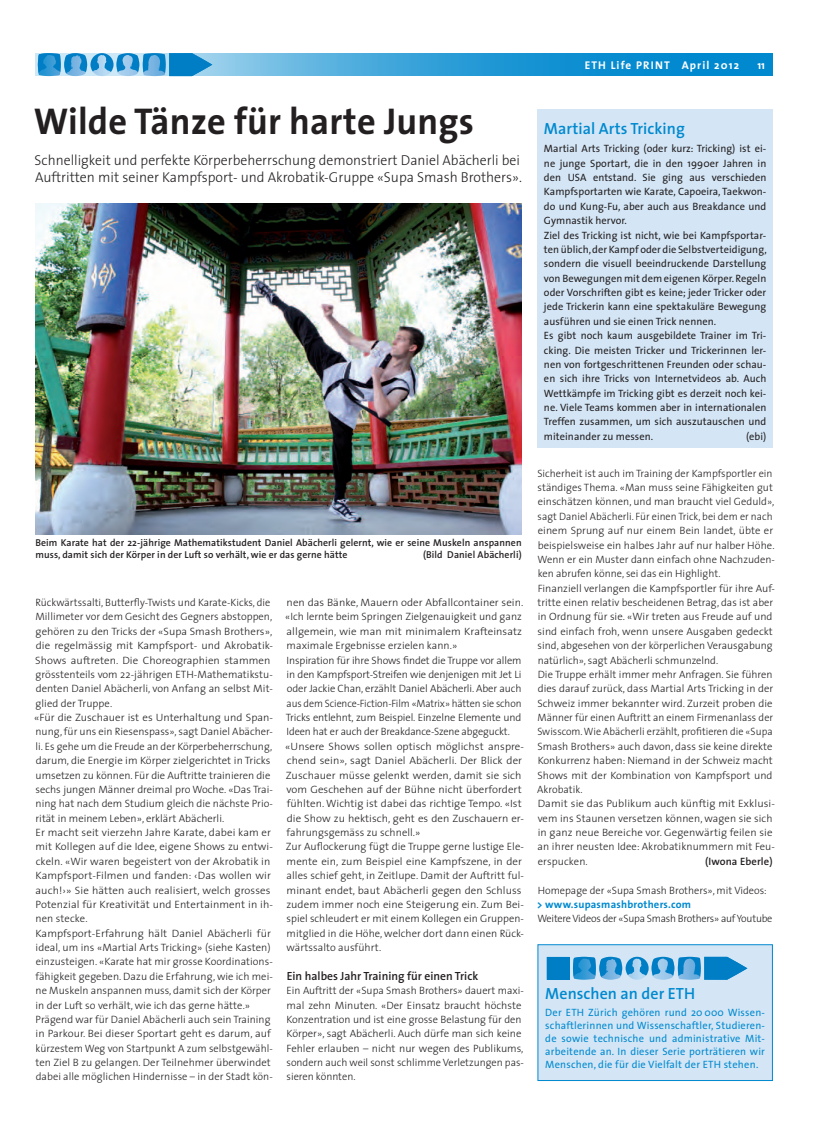
<style>
.page{position:relative;width:833px;height:1134px;background:#fff}
.page>*{position:absolute;margin:0;border:0;box-sizing:border-box;transform-origin:0 0}
.t1{font:700 37.5px "The Sans";letter-spacing:.005em;color:#231f20}
.t2{font:600 16.25px "The Sans";letter-spacing:.005em;color:#0089cf}
.t3{font:300 14.38px/16.9px "The Sans";color:#231f20;scale:.96 1}
.t4{font:600 11.88px "The Sans";color:#231f20}
.t5{font:700 11.25px "The Sans";letter-spacing:.1em;color:#fff}
.t6{font:300 10.62px/14.4px "The Sans";letter-spacing:.005em;color:#231f20}
.t7{font:10.62px/14.4px "The Sans";letter-spacing:.005em;color:#231f20}
.t8{font:10.62px/13.1px "The Sans";letter-spacing:.02em;color:#0089cf;text-align:justify}
.t9{font:300 10.62px "The Sans";letter-spacing:-.02em;color:#231f20}
.t10{font:700 10.62px "The Sans";letter-spacing:.02em;color:#0089cf}
.t11{font:600 10.62px "The Sans";letter-spacing:.01em;color:#231f20}
.t12{font:600 10px/12.5px "The Sans";letter-spacing:.01em;color:#231f20}
</style>
<div class="page">
<svg style="left:35px;top:53px;width:714px;height:23px;background:#329fd8"></svg>
<svg style="left:38px;top:53px;width:174px;height:23px;background:#4ea4d7"></svg>
<div style="left:749px;top:53px;width:23px;height:23px;background:#0089cf"></div>
<div style="left:538px;top:945px;width:234px;height:135px;background:#d4e6f6"></div>
<div style="left:537px;top:944px;width:235px;height:137px;border:1px solid #0089cf"></div>
<svg style="left:546px;top:957px;width:201px;height:23px"></svg>
<img style="left:35px;top:203px;width:486px;height:331px">
<div style="left:537px;top:109px;width:235px;height:339px;background:#d4e6f6"></div>
<p class="t5" style="left:585px;top:55px;width:156px">ETH Life PRINT April 2012</p>
<p class="t5" style="left:757px;top:55px;width:9px">11</p>
<h1 class="t1" style="left:34px;top:90px;width:441px">Wilde Tänze für harte Jungs</h1>
<h3 class="t3" style="left:35px;top:152px;width:509px">Schnelligkeit und perfekte Körperbeherrschung demonstriert Daniel Abächerli bei<br>Auftritten mit seiner Kampfsport- und Akrobatik-Gruppe «Supa Smash Brothers».</h3>
<p class="t12" style="left:35px;top:536px;width:488px">Beim Karate hat der 22-jährige Mathematikstudent Daniel Abächerli gelernt, wie er seine Muskeln anspannen muss, damit sich der Körper in der Luft so verhält, wie er das gerne hätte</p>
<p class="t12" style="left:423px;top:548px;width:100px">(Bild Daniel Abächerli)</p>
<p class="t6" style="left:34px;top:595px;width:240px">Rückwärtssalti, Butterfly-Twists und Karate-Kicks, die Millimeter vor dem Gesicht des Gegners abstoppen, gehören zu den Tricks der «Supa Smash Brothers», die regelmässig mit Kampfsport- und Akrobatik-Shows auftreten. Die Choreographien stammen grösstenteils vom 22-jährigen ETH-Mathematikstu&shy;denten Daniel Abächerli, von Anfang an selbst Mit&shy;glied der Truppe.<br>«Für die Zuschauer ist es Unterhaltung und Span&shy;nung, für uns ein Riesenspass», sagt Daniel Abächer&shy;li. Es gehe um die Freude an der Körperbeherrschung, darum, die Energie im Körper zielgerichtet in Tricks umsetzen zu können. Für die Auftritte trainieren die sechs jungen Männer dreimal pro Woche. «Das Trai&shy;ning hat nach dem Studium gleich die nächste Prio&shy;rität in meinem Leben», erklärt Abächerli.<br>Er macht seit vierzehn Jahre Karate, dabei kam er mit Kollegen auf die Idee, eigene Shows zu entwi&shy;ckeln. «Wir waren begeistert von der Akrobatik in Kampfsport-Filmen und fanden: ‹Das wollen wir auch!›» Sie hätten auch realisiert, welch grosses Potenzial für Kreativität und Entertainment in ih&shy;nen stecke.<br>Kampfsport-Erfahrung hält Daniel Abächerli für ideal, um ins «Martial Arts Tricking» (siehe Kasten) einzusteigen. «Karate hat mir grosse Koordinations&shy;fähigkeit gegeben. Dazu die Erfahrung, wie ich mei&shy;ne Muskeln anspannen muss, damit sich der Körper in der Luft so verhält, wie ich das gerne hätte.» Prägend war für Daniel Abächerli auch sein Training in Parkour. Bei dieser Sportart geht es darum, auf kürzestem Weg von Startpunkt A zum selbstgewähl&shy;ten Ziel B zu gelangen. Der Teilnehmer überwindet dabei alle möglichen Hindernisse – in der Stadt kön-</p>
<p class="t6" style="left:285px;top:595px;width:240px">nen das Bänke, Mauern oder Abfallcontainer sein. «Ich lernte beim Springen Zielgenauigkeit und ganz allgemein, wie man mit minimalem Krafteinsatz maximale Ergebnisse erzielen kann.»<br>Inspiration für ihre Shows findet die Truppe vor allem in den Kampfsport-Streifen wie denjenigen mit Jet Li oder Jackie Chan, erzählt Daniel Abächerli. Aber auch aus dem Science-Fiction-Film «Matrix» hätten sie schon Tricks entlehnt, zum Beispiel. Einzelne Elemente und Ideen hat er auch der Breakdance-Szene abgeguckt. «Unsere Shows sollen optisch möglichst anspre&shy;chend sein», sagt Daniel Abächerli. Der Blick der Zuschauer müsse gelenkt werden, damit sie sich vom Geschehen auf der Bühne nicht überfordert fühlten. Wichtig ist dabei das richtige Tempo. «Ist die Show zu hektisch, geht es den Zuschauern er&shy;fahrungsgemäss zu schnell.»<br>Zur Auflockerung fügt die Truppe gerne lustige Ele&shy;mente ein, zum Beispiel eine Kampfszene, in der alles schief geht, in Zeitlupe. Damit der Auftritt ful&shy;minant endet, baut Abächerli gegen den Schluss zudem immer noch eine Steigerung ein. Zum Bei&shy;spiel schleudert er mit einem Kollegen ein Gruppen&shy;mitglied in die Höhe, welcher dort dann einen Rück&shy;wärtssalto ausführt.</p>
<p class="t4" style="left:287px;top:966px;width:193px">Ein halbes Jahr Training für einen Trick</p>
<p class="t6" style="left:286px;top:983px;width:239px">Ein Auftritt der «Supa Smash Brothers» dauert maxi&shy;mal zehn Minuten. «Der Einsatz braucht höchste Konzentration und ist eine grosse Belastung für den Körper», sagt Abächerli. Auch dürfe man sich keine Fehler erlauben – nicht nur wegen des Publikums, sondern auch weil sonst schlimme Verletzungen pas&shy;sieren könnten.</p>
<h2 class="t2" style="left:544px;top:115px;width:142px">Martial Arts Tricking</h2>
<p class="t7" style="left:544px;top:141px;width:224px">Martial Arts Tricking (oder kurz: Tricking) ist ei&shy;ne junge Sportart, die in den 1990er Jahren in den USA entstand. Sie ging aus verschieden Kampfsportarten wie Karate, Capoeira, Taekwon&shy;do und Kung-Fu, aber auch aus Breakdance und Gymnastik hervor.<br>Ziel des Tricking ist nicht, wie bei Kampfsportar&shy;ten üblich, der Kampf oder die Selbstverteidigung, sondern die visuell beeindruckende Darstellung von Bewegungen mit dem eigenen Körper. Regeln oder Vorschriften gibt es keine; jeder Tricker oder jede Trickerin kann eine spektakuläre Bewegung ausführen und sie einen Trick nennen.<br>Es gibt noch kaum ausgebildete Trainer im Tri&shy;cking. Die meisten Tricker und Trickerinnen ler&shy;nen von fortgeschrittenen Freunden oder schau&shy;en sich ihre Tricks von Internetvideos ab. Auch Wettkämpfe im Tricking gibt es derzeit noch kei&shy;ne. Viele Teams kommen aber in internationalen Treffen zusammen, um sich auszutauschen und miteinander zu messen.</p>
<p class="t7" style="left:746px;top:429px;width:22px">(ebi)</p>
<p class="t6" style="left:537px;top:465px;width:239px">Sicherheit ist auch im Training der Kampfsportler ein ständiges Thema. «Man muss seine Fähigkeiten gut einschätzen können, und man braucht viel Geduld», sagt Daniel Abächerli. Für einen Trick, bei dem er nach einem Sprung auf nur einem Bein landet, übte er beispielsweise ein halbes Jahr auf nur halber Höhe.<br>Wenn er ein Muster dann einfach ohne Nachzuden&shy;ken abrufen könne, sei das ein Highlight.<br>Finanziell verlangen die Kampfsportler für ihre Auf&shy;tritte einen relativ bescheidenen Betrag, das ist aber in Ordnung für sie. «Wir treten aus Freude auf und sind einfach froh, wenn unsere Ausgaben gedeckt sind, abgesehen von der körperlichen Verausgabung natürlich», sagt Abächerli schmunzelnd.<br>Die Truppe erhält immer mehr Anfragen. Sie führen dies darauf zurück, dass Martial Arts Tricking in der Schweiz immer bekannter wird. Zurzeit proben die Männer für einen Auftritt an einem Firmenanlass der Swisscom. Wie Abächerli erzählt, profitieren die «Supa Smash Brothers» auch davon, dass sie keine direkte Konkurrenz haben: Niemand in der Schweiz macht Shows mit der Kombination von Kampfsport und Akrobatik.<br>Damit sie das Publikum auch künftig mit Exklusi&shy;vem ins Staunen versetzen können, wagen sie sich in ganz neue Bereiche vor. Gegenwärtig feilen sie an ihrer neusten Idee: Akrobatiknummern mit Feu&shy;erspucken.</p>
<p class="t11" style="left:705px;top:852px;width:69px">(Iwona Eberle)</p>
<p class="t6" style="left:538px;top:882px;width:231px">Homepage der «Supa Smash Brothers», mit Videos:</p>
<p class="t10" style="left:537px;top:895px;width:155px">&gt; www.supasmashbrothers.com</p>
<p class="t9" style="left:537px;top:910px;width:237px">Weitere Videos der «Supa Smash Brothers» auf Youtube</p>
<h2 class="t2" style="left:545px;top:980px;width:151px">Menschen an der ETH</h2>
<p class="t8" style="left:545px;top:1005px;width:221px">Der ETH Zürich gehören rund 20 000 Wissen&shy;schaftlerinnen und Wissenschaftler, Studieren&shy;de sowie technische und administrative Mit&shy;arbeitende an. In dieser Serie porträtieren wir Menschen, die für die Vielfalt der ETH stehen.</p>
</div>
